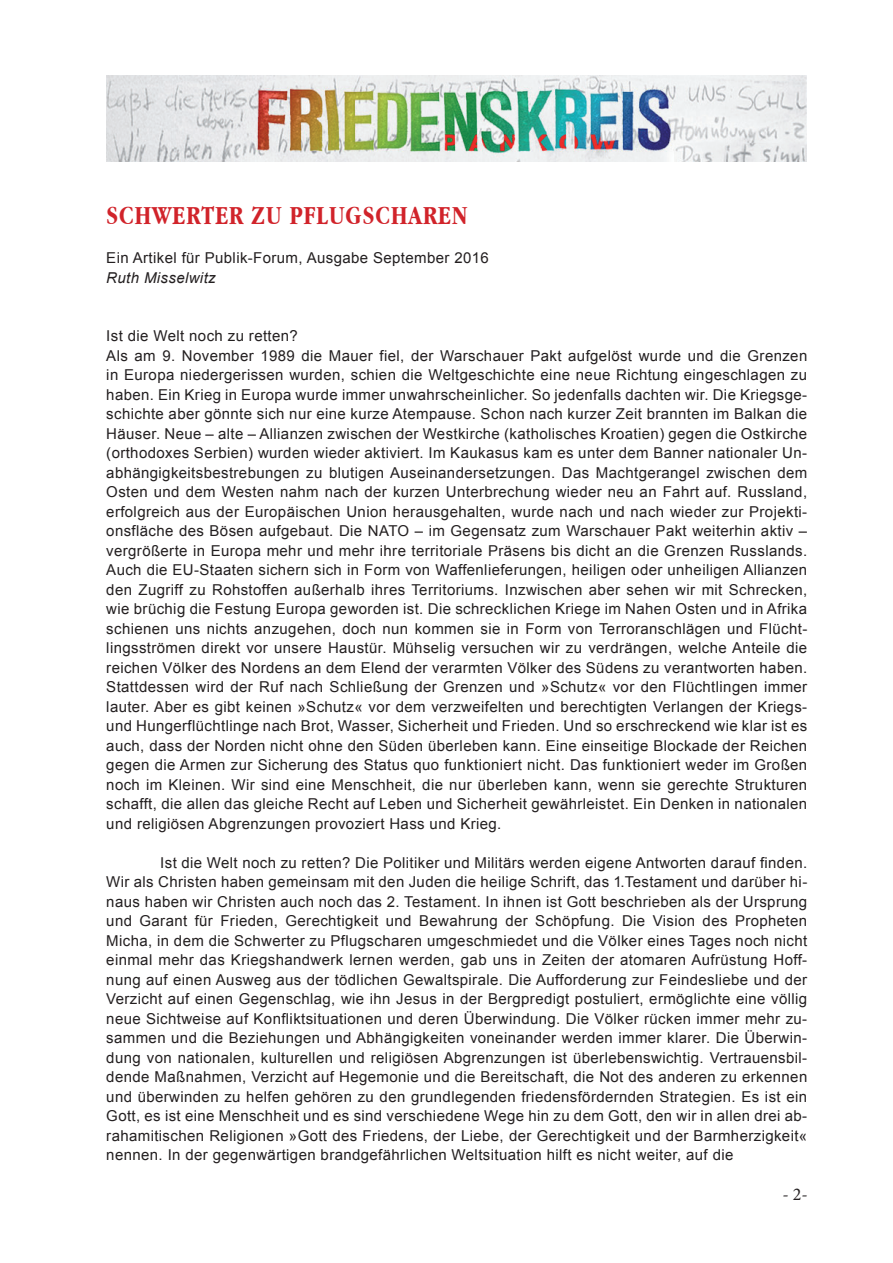
<style>
.page{position:relative;width:893px;height:1263px;background:#fff}
.page>*{position:absolute;margin:0;border:0;box-sizing:border-box;transform-origin:0 0}
.t1{font:700 condensed 27px "Garamond";letter-spacing:.025em;color:#d1232a}
.t2{font:18px "Minion Pro";color:#231f20}
.t3{font:15px/19.5px "Arial";letter-spacing:.025em;color:#231f20}
.t4{font:italic 15px "Arial";letter-spacing:.025em;color:#231f20}
</style>
<div class="page">
<img style="left:106px;top:75px;width:701px;height:87px">
<h1 class="t1" style="left:106px;top:200px;width:363px">SCHWERTER ZU PFLUGSCHAREN</h1>
<p class="t3" style="left:106px;top:248px;width:384px">Ein Artikel für Publik-Forum, Ausgabe September 2016</p>
<p class="t4" style="left:106px;top:268px;width:111px">Ruth Misselwitz</p>
<p class="t3" style="left:106px;top:326px;width:703px">Ist die Welt noch zu retten?<br>Als am 9. November 1989 die Mauer fiel, der Warschauer Pakt aufgelöst wurde und die Grenzen in Europa niedergerissen wurden, schien die Weltgeschichte eine neue Richtung eingeschlagen zu haben. Ein Krieg in Europa wurde immer unwahrscheinlicher. So jedenfalls dachten wir. Die Kriegsge&shy;schichte aber gönnte sich nur eine kurze Atempause. Schon nach kurzer Zeit brannten im Balkan die Häuser. Neue – alte – Allianzen zwischen der Westkirche (katholisches Kroatien) gegen die Ostkirche (orthodoxes Serbien) wurden wieder aktiviert. Im Kaukasus kam es unter dem Banner nationaler Un&shy;abhängigkeitsbestrebungen zu blutigen Auseinandersetzungen. Das Machtgerangel zwischen dem Osten und dem Westen nahm nach der kurzen Unterbrechung wieder neu an Fahrt auf. Russland, erfolgreich aus der Europäischen Union herausgehalten, wurde nach und nach wieder zur Projekti&shy;onsfläche des Bösen aufgebaut. Die NATO – im Gegensatz zum Warschauer Pakt weiterhin aktiv – vergrößerte in Europa mehr und mehr ihre territoriale Präsens bis dicht an die Grenzen Russlands.<br>Auch die EU-Staaten sichern sich in Form von Waffenlieferungen, heiligen oder unheiligen Allianzen den Zugriff zu Rohstoffen außerhalb ihres Territoriums. Inzwischen aber sehen wir mit Schrecken, wie brüchig die Festung Europa geworden ist. Die schrecklichen Kriege im Nahen Osten und in Afrika schienen uns nichts anzugehen, doch nun kommen sie in Form von Terroranschlägen und Flücht&shy;lingsströmen direkt vor unsere Haustür. Mühselig versuchen wir zu verdrängen, welche Anteile die reichen Völker des Nordens an dem Elend der verarmten Völker des Südens zu verantworten haben.<br>Stattdessen wird der Ruf nach Schließung der Grenzen und »Schutz« vor den Flüchtlingen immer lauter. Aber es gibt keinen »Schutz« vor dem verzweifelten und berechtigten Verlangen der Kriegs&shy;und Hungerflüchtlinge nach Brot, Wasser, Sicherheit und Frieden. Und so erschreckend wie klar ist es auch, dass der Norden nicht ohne den Süden überleben kann. Eine einseitige Blockade der Reichen gegen die Armen zur Sicherung des Status quo funktioniert nicht. Das funktioniert weder im Großen noch im Kleinen. Wir sind eine Menschheit, die nur überleben kann, wenn sie gerechte Strukturen schafft, die allen das gleiche Recht auf Leben und Sicherheit gewährleistet. Ein Denken in nationalen und religiösen Abgrenzungen provoziert Hass und Krieg.</p>
<p class="t3" style="left:106px;top:853px;width:702px;text-align:justify;text-indent:54px">Ist die Welt noch zu retten? Die Politiker und Militärs werden eigene Antworten darauf finden.<br>Wir als Christen haben gemeinsam mit den Juden die heilige Schrift, das 1.Testament und darüber hi&shy;naus haben wir Christen auch noch das 2. Testament. In ihnen ist Gott beschrieben als der Ursprung und Garant für Frieden, Gerechtigkeit und Bewahrung der Schöpfung. Die Vision des Propheten Micha, in dem die Schwerter zu Pflugscharen umgeschmiedet und die Völker eines Tages noch nicht einmal mehr das Kriegshandwerk lernen werden, gab uns in Zeiten der atomaren Aufrüstung Hoff&shy;nung auf einen Ausweg aus der tödlichen Gewaltspirale. Die Aufforderung zur Feindesliebe und der Verzicht auf einen Gegenschlag, wie ihn Jesus in der Bergpredigt postuliert, ermöglichte eine völlig neue Sichtweise auf Konfliktsituationen und deren Überwindung. Die Völker rücken immer mehr zu&shy;sammen und die Beziehungen und Abhängigkeiten voneinander werden immer klarer. Die Überwin&shy;dung von nationalen, kulturellen und religiösen Abgrenzungen ist überlebenswichtig. Vertrauensbil&shy;dende Maßnahmen, Verzicht auf Hegemonie und die Bereitschaft, die Not des anderen zu erkennen und überwinden zu helfen gehören zu den grundlegenden friedensfördernden Strategien. Es ist ein Gott, es ist eine Menschheit und es sind verschiedene Wege hin zu dem Gott, den wir in allen drei ab&shy;rahamitischen Religionen »Gott des Friedens, der Liebe, der Gerechtigkeit und der Barmherzigkeit« nennen. In der gegenwärtigen brandgefährlichen Weltsituation hilft es nicht weiter, auf die</p>
<p class="t2" style="left:782px;top:1182px;width:27px">- 2-</p>
</div>
